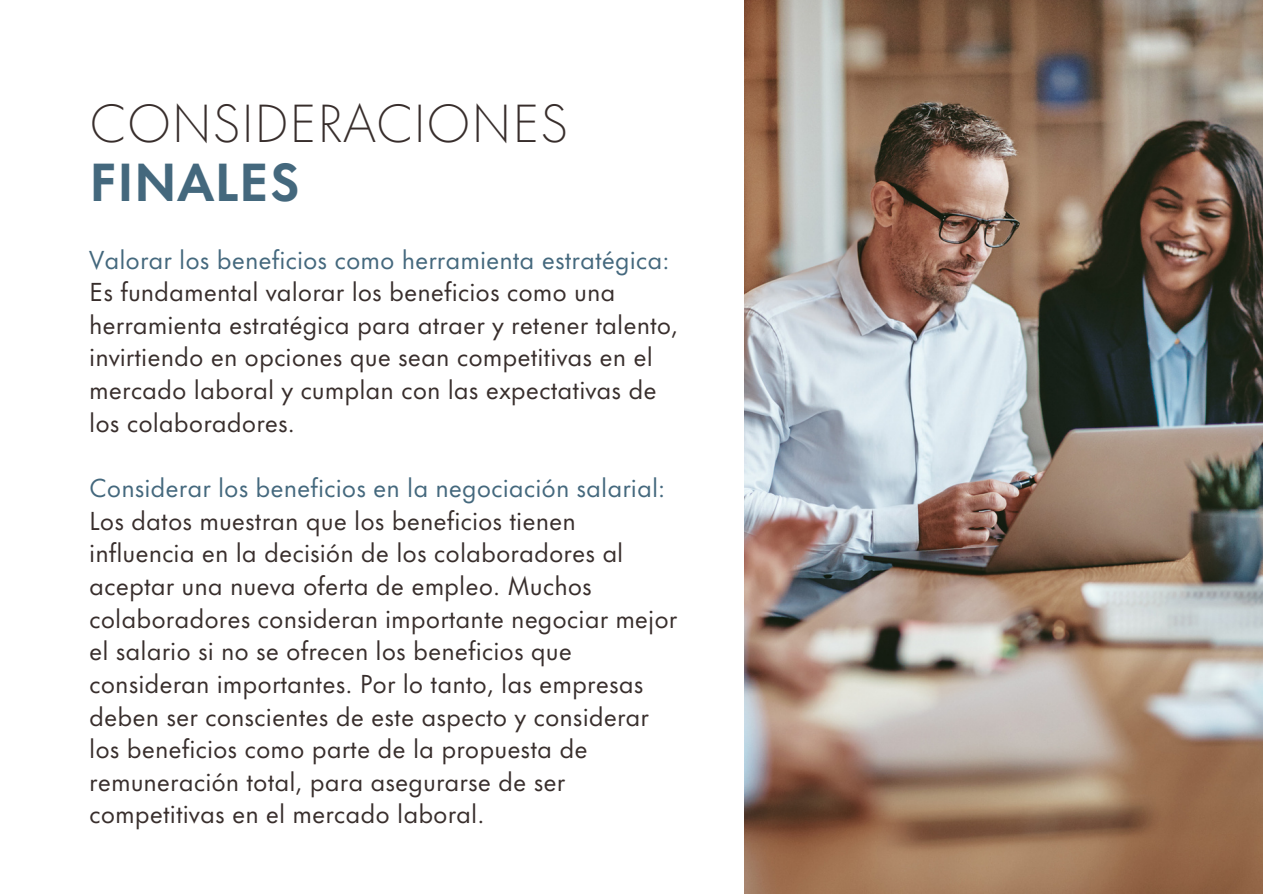
<style>
.page{position:relative;width:1263px;height:894px;background:#fff}
.page>*{position:absolute;margin:0;border:0;box-sizing:border-box;transform-origin:0 0}
.t1{font:300 49.5px "Futura Now Text";color:#382e2c}
.t2{font:700 49.5px "Futura Now Text";color:#44687d}
.t3{font:24px/32.5px "Futura Now Text";color:#382e2c}
.s1{color:#44687d}
</style>
<div class="page">
<img style="left:744px;top:0;width:519px;height:893px">
<p class="t1" style="left:89px;top:96px;width:481px">CONSIDERACIONES</p>
<p class="t2" style="left:89px;top:154px;width:213px">FINALES</p>
<p class="t3" style="left:89px;top:244px;width:591px"><span class="s1">Valorar los beneficios como herramienta estratégica:<br></span>Es fundamental valorar los beneficios como una herramienta estratégica para atraer y retener talento, invirtiendo en opciones que sean competitivas en el mercado laboral y cumplan con las expectativas de los colaboradores.</p>
<p class="t3" style="left:89px;top:472px;width:590px"><span class="s1">Considerar los beneficios en la negociación salarial:<br></span>Los datos muestran que los beneficios tienen influencia en la decisión de los colaboradores al aceptar una nueva oferta de empleo. Muchos colaboradores consideran importante negociar mejor el salario si no se ofrecen los beneficios que consideran importantes. Por lo tanto, las empresas deben ser conscientes de este aspecto y considerar los beneficios como parte de la propuesta de remuneración total, para asegurarse de ser competitivas en el mercado laboral.</p>
</div>
